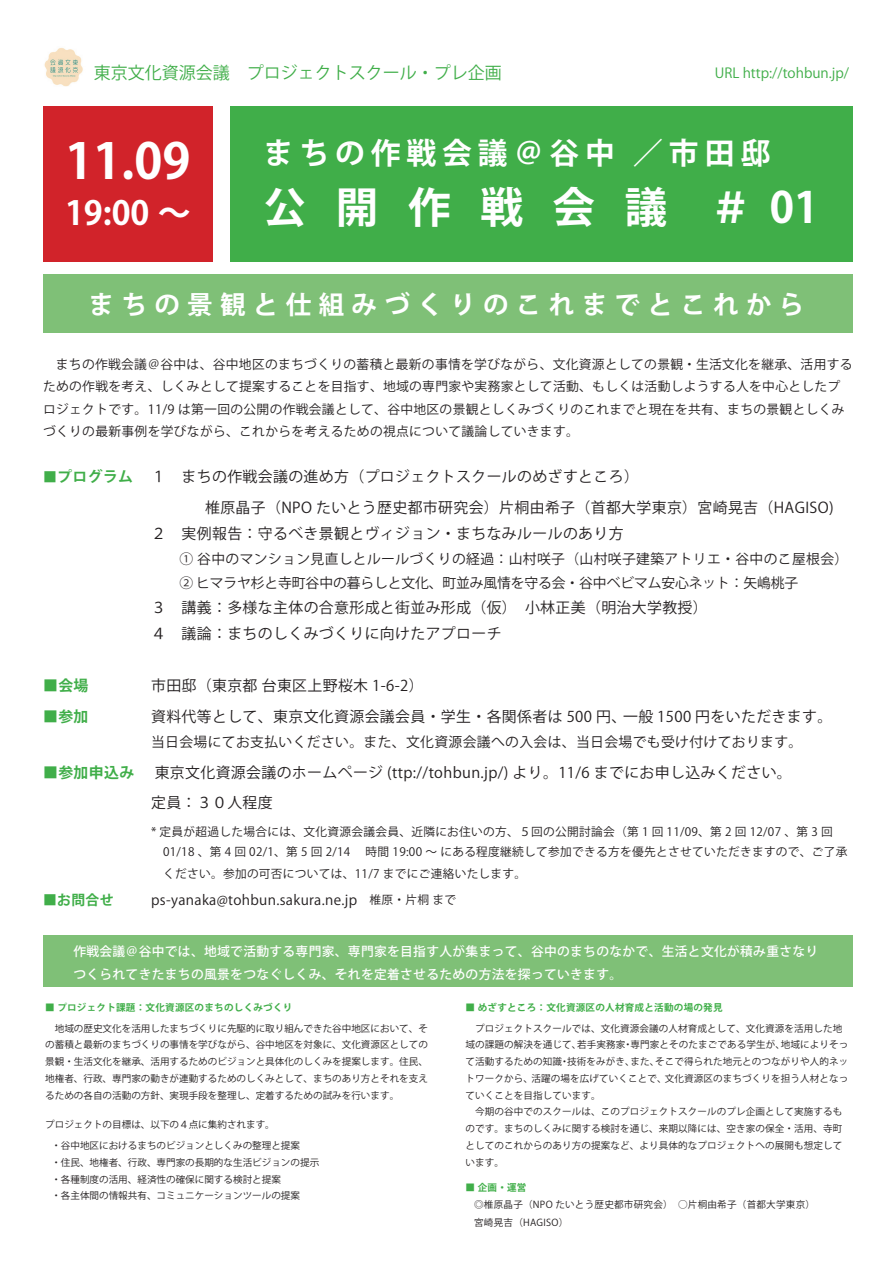
<style>
.page{position:relative;width:893px;height:1263px;background:#fff}
.page>*{position:absolute;margin:0;border:0;box-sizing:border-box;transform-origin:0 0}
.t1{font:700 48.9px "Koz Go Pro";color:#fff}
.t2{font:700 42.45px "Koz Go Pro";color:#fff}
.t3{font:700 33px "Koz Go Pro";color:#fff}
.t4{font:700 29.7px "Koz Go Pro";letter-spacing:.2em;color:#fff}
.t5{font:700 25.5px "Koz Go Pro";letter-spacing:.29em;color:#fff}
.t6{font:16.95px "Koz Go Pro";color:#40ae49}
.t7{font:14.85px/26.1px "Koz Go Pro";letter-spacing:.025em;color:#231f20}
.t8{font:700 14.85px "Koz Go Pro";letter-spacing:.025em;color:#40ae49}
.t9{font:13.8px/24.2px "Koz Go Pro";letter-spacing:.025em;color:#231f20}
.t10{font:13.8px "Koz Go Pro";color:#40ae49}
.t11{font:700 13.8px "Koz Go Pro";color:#40ae49}
.t12{font:12.75px/22.4px "Koz Go Pro";letter-spacing:.025em;color:#231f20}
.t13{font:500 12.75px/22.4px "Koz Go Pro";letter-spacing:.025em;color:#fff}
.t14{font:11.7px/20.4px "Koz Go Pro";letter-spacing:.025em;color:#231f20}
.t15{font:9.6px/16.8px "Koz Go Pro";letter-spacing:.01em;color:#231f20}
.t16{font:700 9.6px "Koz Go Pro";letter-spacing:.025em;color:#40ae49}
.s1{font-size:13.8px}
</style>
<div class="page">
<div style="left:43px;top:274px;width:810px;height:59px;background:#7fc077"></div>
<div style="left:230px;top:106px;width:623px;height:156px;background:#40ae49"></div>
<div style="left:43px;top:935px;width:810px;height:52px;background:#7fc077"></div>
<img style="left:44px;top:48px;width:39px;height:39px">
<div style="left:43px;top:106px;width:170px;height:156px;background:#d1232a"></div>
<h3 class="t6" style="left:94px;top:62px;width:410px">東京文化資源会議　プロジェクトスクール・プレ企画</h3>
<h3 class="t10" style="left:715px;top:64px;width:136px">URL http://tohbun j p. /</h3>
<h1 class="t1" style="left:65px;top:129px;width:127px">11.09</h1>
<h3 class="t3" style="left:65px;top:192px;width:127px">19:00 〜</h3>
<h3 class="t4" style="left:264px;top:134px;width:353px">まちの作戦会議＠谷中</h3>
<h2 class="t2" style="left:264px;top:180px;width:44px">公</h2>
<h2 class="t2" style="left:336px;top:180px;width:44px">開</h2>
<h2 class="t2" style="left:408px;top:180px;width:44px">作</h2>
<h2 class="t2" style="left:480px;top:180px;width:44px">戦</h2>
<h2 class="t2" style="left:553px;top:180px;width:44px">会</h2>
<h3 class="t4" style="left:633px;top:134px;width:138px">／市田邸</h3>
<h2 class="t2" style="left:625px;top:180px;width:44px">議</h2>
<h2 class="t2" style="left:709px;top:180px;width:111px">＃ 01</h2>
<h3 class="t5" style="left:89px;top:288px;width:717px">まちの景観と仕組みづくりのこれまでとこれから</h3>
<p class="t12" style="left:43px;top:353px;width:811px;text-indent:13px">まちの作戦会議＠谷中は、谷中地区のまちづくりの蓄積と最新の事情を学びながら、文化資源としての景観・生活文化を継承、活用するための作戦を考え、しくみとして提案することを目指す、地域の専門家や実務家として活動、もしくは活動しようする人を中心としたプロジェクトです。11/9 は第一回の公開の作戦会議として、谷中地区の景観としくみづくりのこれまでと現在を共有、まちの景観としくみづくりの最新事例を学びながら、これからを考えるための視点について議論していきます。</p>
<h3 class="t7" style="left:151px;top:464px;width:489px">１　まちの作戦会議の進め方（プロジェクトスクールのめざすところ(</h3>
<h3 class="t8" style="left:43px;top:467px;width:92px"><span class="s1">■</span>プログラム</h3>
<h3 class="t8" style="left:43px;top:676px;width:47px">■会場</h3>
<h3 class="t8" style="left:43px;top:706px;width:62px">■参加　</h3>
<h3 class="t8" style="left:43px;top:763px;width:93px">■参加申込み</h3>
<h3 class="t11" style="left:43px;top:890px;width:86px">■お問合せ　</h3>
<h3 class="t7" style="left:151px;top:494px;width:684px;text-indent:54px">椎原晶子（NPO たいとう歴史都市研究会）片桐由希子（首都大学東京）宮崎晃吉（HAGISO(<br>２　実例報告：守るべき景観とヴィジョン・まちなみルールのあり方</h3>
<h3 class="t9" style="left:151px;top:547px;width:699px">　　① 谷中のマンション見直しとルールづくりの経過：山村咲子（山村咲子建築アトリエ・谷中のこ屋根会(　　② ヒマラヤ杉と寺町谷中の暮らしと文化、町並み風情を守る会・谷中ベビマム安心ネット：矢嶋桃子</h3>
<h3 class="t7" style="left:151px;top:595px;width:558px">３　講義：多様な主体の合意形成と街並み形成（仮）　小林正美（明治大学教授(<br>４　議論：まちのしくみづくりに向けたアプローチ</h3>
<h3 class="t7" style="left:151px;top:673px;width:274px">市田邸（東京都台東区上野桜木 1-6-2(</h3>
<h3 class="t7" style="left:623px;top:703px;width:211px">一般 1500 円をいただきます。</h3>
<h3 class="t7" style="left:151px;top:703px;width:477px">資料代等として、東京文化資源会議会員・学生・各関係者は 500 円、</h3>
<h3 class="t9" style="left:151px;top:730px;width:653px">当日会場にてお支払いください。また、文化資源会議への入会は、当日会場でも受け付けております。</h3>
<h3 class="t7" style="left:155px;top:760px;width:639px">東京文化資源会議のホームページ (ttp://tohbun j p. )/ より。11/6 までにお申し込みください。</h3>
<h3 class="t7" style="left:151px;top:790px;width:123px">定員：３０人程度</h3>
<p class="t14" style="left:151px;top:821px;width:698px">* 定員が超過した場合には、文化資源会議会員、近隣にお住いの方、５回の公開討論会（第 1 回 11/09、第 2 回 12/07 、第 3 回　01/18 、第 4 回 02/1、第 5 回 2/14 　時間 19:00 〜にある程度継続して参加できる方を優先とさせていただきますので、ご了承</p>
<p class="t14" style="left:358px;top:861px;width:170px;line-height:25.5px;text-indent:-206px">　ください。参加の可否については、11/7 までにご連絡いたします。　椎原・片桐まで</p>
<h3 class="t9" style="left:151px;top:888px;width:208px">ps-yanaka@tohbun.sakura.ne j p.</h3>
<h3 class="t13" style="left:73px;top:941px;width:746px">作戦会議＠谷中では、地域で活動する専門家、専門家を目指す人が集まって、谷中のまちのなかで、生活と文化が積み重さなりつくられてきたまちの風景をつなぐしくみ、それを定着させるための方法を探っていきます。</h3>
<p class="t16" style="left:45px;top:1001px;width:249px">■ プロジェクト課題：文化資源区のまちのしくみづくり</p>
<p class="t15" style="left:45px;top:1020px;width:384px;text-align:justify">　地域の歴史文化を活用したまちづくりに先駆的に取り組んできた谷中地区において、その蓄積と最新のまちづくりの事情を学びながら、谷中地区を対象に、文化資源区としての景観・生活文化を継承、活用するためのビジョンと具体化のしくみを提案します。住民、地権者、行政、専門家の動きが連動するためのしくみとして、まちのあり方とそれを支えるための各自の活動の方針、実現手段を整理し、定着するための試みを行います。</p>
<p class="t15" style="left:51px;top:1114px;width:250px;line-height:21px;text-indent:-6px">プロジェクトの目標は、以下の４点に集約されます。<br>・谷中地区におけるまちのビジョンとしくみの整理と提案</p>
<p class="t15" style="left:51px;top:1154px;width:269px">・住民、地権者、行政、専門家の長期的な生活ビジョンの提示・各種制度の活用、経済性の確保に関する検討と提案<br>・各主体間の情報共有、コミュニケーションツールの提案</p>
<p class="t16" style="left:466px;top:1001px;width:259px">■ めざすところ：文化資源区の人材育成と活動の場の発見</p>
<p class="t15" style="left:781px;top:1020px;width:69px;text-indent:-315px">　プロジェクトスクールでは、文化資源会議の人材育成として、文化資源を活用した地地域によりそっ</p>
<p class="t15" style="left:630px;top:1036px;width:156px">専門家とそのたまごである学生が、</p>
<p class="t15" style="left:466px;top:1036px;width:117px">域の課題の解決を通じて、</p>
<p class="t15" style="left:577px;top:1036px;width:50px">若手実務家</p>
<p class="t15" style="left:623px;top:1036px;width:11px">・</p>
<p class="t15" style="left:567px;top:1053px;width:69px">技術をみがき、</p>
<p class="t15" style="left:655px;top:1053px;width:195px">そこで得られた地元とのつながりや人的ネッ</p>
<p class="t15" style="left:466px;top:1053px;width:98px">て活動するための知識</p>
<p class="t15" style="left:630px;top:1053px;width:30px">また、</p>
<p class="t15" style="left:560px;top:1053px;width:11px">・</p>
<p class="t15" style="left:665px;top:1070px;width:185px">文化資源区のまちづくりを担う人材となっ</p>
<p class="t15" style="left:531px;top:1070px;width:137px">活躍の場を広げていくことで、</p>
<p class="t15" style="left:466px;top:1070px;width:378px">トワークから、<br>ていくことを目指しています。<br>　今期の谷中でのスクールは、このプロジェクトスクールのプレ企画として実施するものです。まちのしくみに関する検討を通じ、来期以降には、空き家の保全・活用、寺町としてのこれからのあり方の提案など、より具体的なプロジェクトへの展開も想定しています。</p>
<p class="t16" style="left:466px;top:1181px;width:62px">■企画・運営</p>
<p class="t15" style="left:474px;top:1195px;width:342px;line-height:18px">◎椎原晶子（NPO たいとう歴史都市研究会）　○片桐由希子（首都大学東京(宮崎晃吉（HAGISO(</p>
</div>
